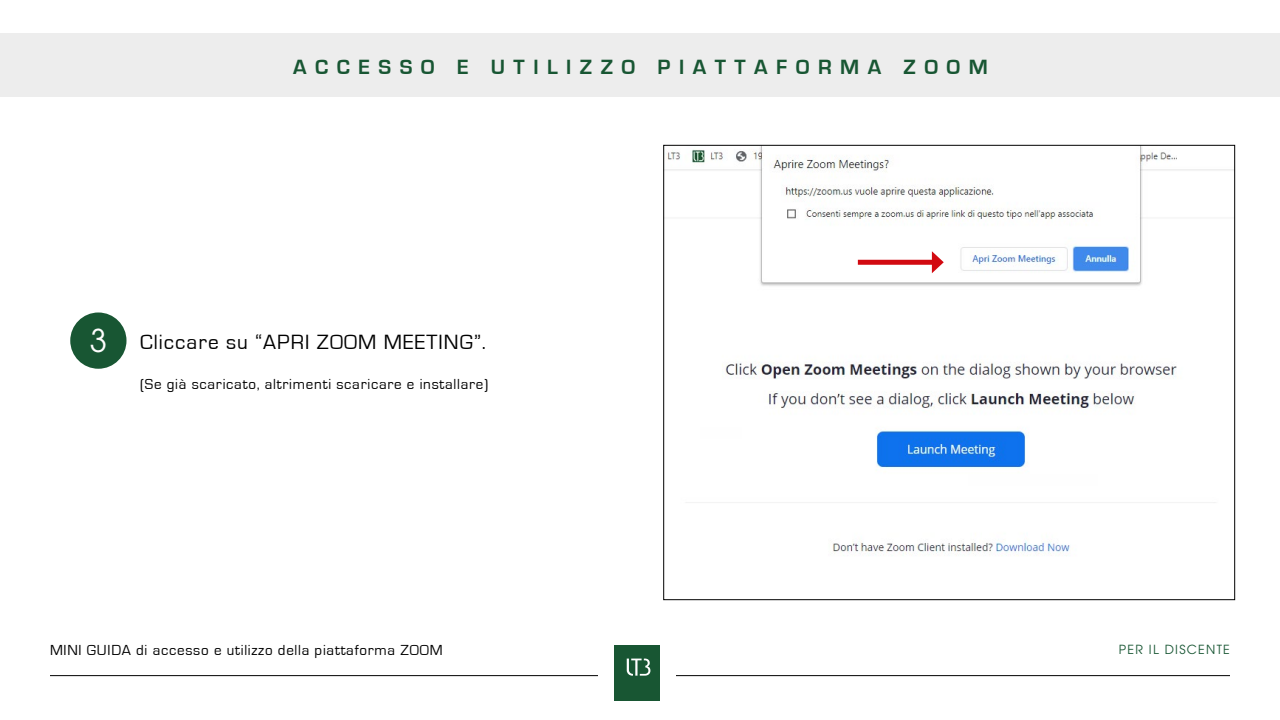
<style>
.page{position:relative;width:1280px;height:720px;background:#fff}
.page>*{position:absolute;margin:0;border:0;box-sizing:border-box;transform-origin:0 0}
.t1{font:31.25px "Avant Garde";color:#fff}
.t2{font:700 21.25px "Eurostile";letter-spacing:.4em;color:#185633}
.t3{font:21.25px "Eurostile";letter-spacing:.05em;color:#000}
.t4{font:15px "Eurostile";letter-spacing:.05em;color:#000}
.t5{font:12.5px "Avant Garde";letter-spacing:.1em;color:#185633}
</style>
<div class="page">
<div style="left:0;top:33px;width:1280px;height:64px;background:#ededed"></div>
<hr style="left:50px;top:675px;width:1180px;height:1px;background:#000">
<div style="left:598px;top:645px;width:78px;height:56px;background:#fff"></div>
<div style="left:615px;top:645px;width:45px;height:55px;background:#185633"></div>
<svg style="left:627px;top:659px;width:23px;height:17px"></svg>
<div style="left:70px;top:312px;width:57px;height:57px;background:#185633;border-radius:50%"></div>
<img style="left:665px;top:147px;width:568px;height:409px">
<div style="left:700px;top:428px;width:41px;height:11px;background:#fefefe"></div>
<div style="left:968px;top:474px;width:130px;height:11px;background:#fefefe"></div>
<div style="left:858px;top:260px;width:78px;height:5px;background:#d20a11"></div>
<svg style="left:932px;top:251px;width:12px;height:22px"></svg>
<h2 class="t2" style="left:293px;top:55px;width:696px">ACCESSO E UTILIZZO PIATTAFORMA ZOOM</h2>
<h1 class="t1" style="left:90px;top:322px;width:19px">3</h1>
<h2 class="t3" style="left:95px;top:330px;width:392px">1. Cliccare su “APRI ZOOM MEETING”.</h2>
<p class="t4" style="left:140px;top:376px;width:350px">(Se già scaricato, altrimenti scaricare e installare)</p>
<p class="t4" style="left:50px;top:642px;width:394px">MINI GUIDA di accesso e utilizzo della piattaforma ZOOM</p>
<p class="t5" style="left:1119px;top:642px;width:113px">PER IL DISCENTE</p>
</div>
